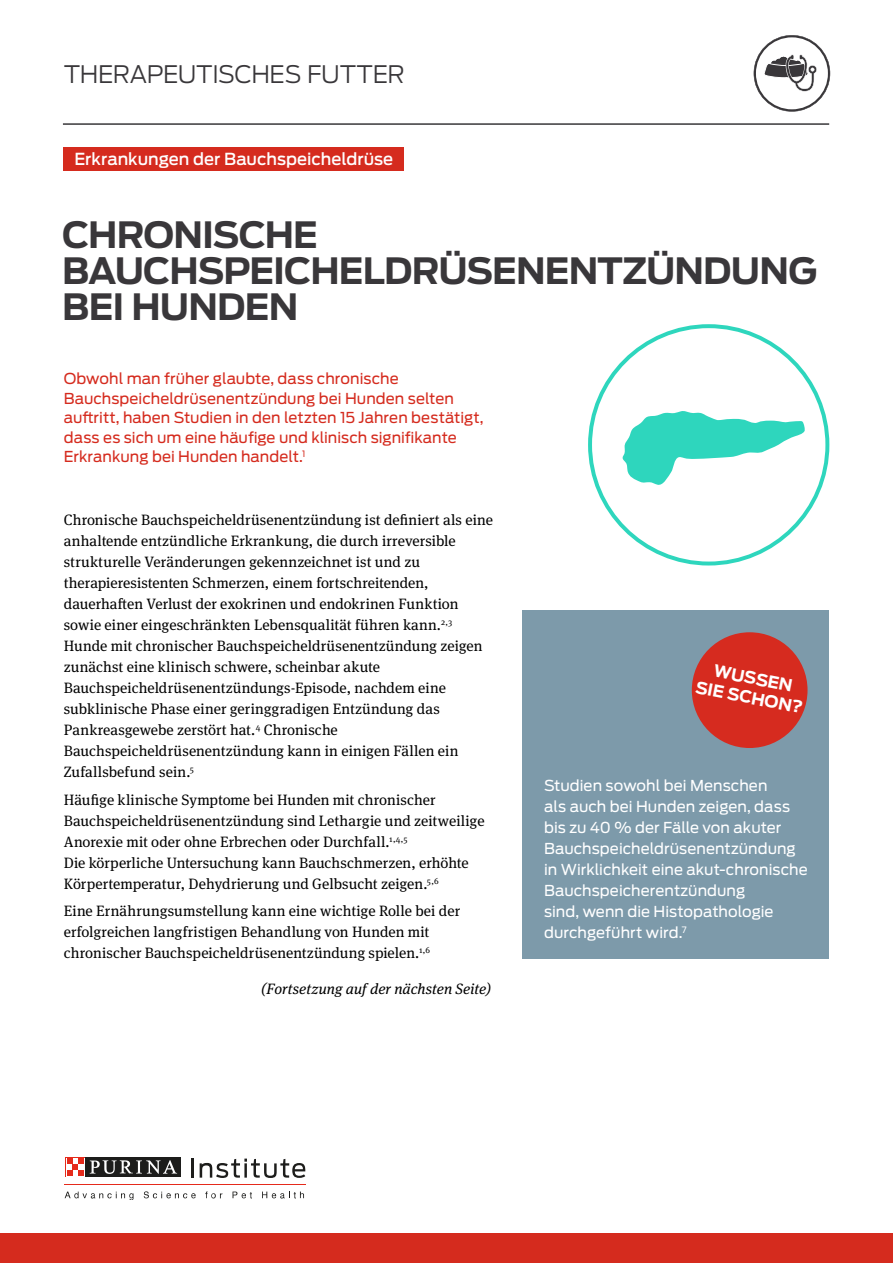
<style>
.page{position:relative;width:893px;height:1263px;background:#fff}
.page>*{position:absolute;margin:0;border:0;box-sizing:border-box;transform-origin:0 0}
.t1{font:700 36px/36px "Antenna";letter-spacing:-.025em;color:#39373a}
.t2{font:300 24px "Antenna";letter-spacing:-.015em;color:#39373a}
.t3{font:500 16.5px "Antenna";color:#fff}
.t4{font:700 16.5px/19.8px "Antenna";color:#fff;text-align:center}
.t5{font:15px/21px "Meta Serif Pro";letter-spacing:.005em;color:#000}
.t6{font:15px/19.5px "Antenna";letter-spacing:.005em;color:#d52b1e}
.t7{font:15px/21px "Antenna";letter-spacing:.005em;color:#fff}
.t8{font:italic 15px "Meta Serif Pro";letter-spacing:.005em;color:#000}
</style>
<div class="page">
<div style="left:0;top:1233px;width:893px;height:30px;background:#d52b1e"></div>
<hr style="left:65px;top:1184px;width:241px;height:1px;background:#e52a1b">
<svg style="left:192px;top:1158px;width:2px;height:19px"></svg>
<svg style="left:200px;top:1158px;width:105px;height:20px"></svg>
<svg style="left:65px;top:1191px;width:68px;height:9px"></svg>
<svg style="left:144px;top:1191px;width:52px;height:7px"></svg>
<svg style="left:205px;top:1191px;width:17px;height:7px"></svg>
<svg style="left:233px;top:1191px;width:19px;height:7px"></svg>
<svg style="left:262px;top:1191px;width:42px;height:7px"></svg>
<div style="left:65px;top:1157px;width:21px;height:20px;background:#1d1d1b"></div>
<svg style="left:65px;top:1157px;width:20px;height:20px"></svg>
<div style="left:86px;top:1157px;width:95px;height:20px;background:#1d1d1b"></div>
<svg style="left:90px;top:1160px;width:87px;height:14px"></svg>
<svg style="left:66px;top:1158px;width:18px;height:18px"></svg>
<svg style="left:67px;top:1158px;width:17px;height:17px"></svg>
<hr style="left:63px;top:123px;width:766px;height:2px;background:#39373a">
<svg style="left:754px;top:35px;width:76px;height:77px"></svg>
<svg style="left:588px;top:324px;width:241px;height:241px"></svg>
<svg style="left:623px;top:410px;width:182px;height:76px"></svg>
<div style="left:64px;top:147px;width:340px;height:24px;background:#d52b1e"></div>
<div style="left:523px;top:610px;width:306px;height:349px;background:#7d9aaa"></div>
<div style="left:692px;top:632px;width:115px;height:116px;background:#d62b1f;border-radius:50%"></div>
<h2 class="t2" style="left:64px;top:58px;width:342px">THERAPEUTISCHES FUTTER</h2>
<p class="t3" style="left:74px;top:148px;width:320px">Erkrankungen der Bauchspeicheldrüse</p>
<h1 class="t1" style="left:62px;top:216px;width:756px">CHRONISCHE<br>BAUCHSPEICHELDRÜSENENTZÜNDUNG<br>BEI HUNDEN</h1>
<p class="t6" style="left:64px;top:369px;width:421px">Obwohl man früher glaubte, dass chronische Bauchspeicheldrüsenentzündung bei Hunden selten auftritt, haben Studien in den letzten 15 Jahren bestätigt, dass es sich um eine häufige und klinisch signifikante Erkrankung bei Hunden handelt.<sup>1</sup></p>
<p class="t5" style="left:64px;top:509px;width:431px">Chronische Bauchspeicheldrüsenentzündung ist definiert als eine anhaltende entzündliche Erkrankung, die durch irreversible strukturelle Veränderungen gekennzeichnet ist und zu therapieresistenten Schmerzen, einem fortschreitenden, dauerhaften Verlust der exokrinen und endokrinen Funktion sowie einer eingeschränkten Lebensqualität führen kann.<sup>2,3<br></sup>Hunde mit chronischer Bauchspeicheldrüsenentzündung zeigen zunächst eine klinisch schwere, scheinbar akute Bauchspeicheldrüsenentzündungs-Episode, nachdem eine subklinische Phase einer geringgradigen Entzündung das Pankreasgewebe zerstört hat.<sup>4</sup> Chronische Bauchspeicheldrüsenentzündung kann in einigen Fällen ein Zufallsbefund sein.<sup>5</sup></p>
<p class="t5" style="left:64px;top:788px;width:422px">Häufige klinische Symptome bei Hunden mit chronischer Bauchspeicheldrüsenentzündung sind Lethargie und zeitweilige Anorexie mit oder ohne Erbrechen oder Durchfall.<sup>1,4,5<br></sup>Die körperliche Untersuchung kann Bauchschmerzen, erhöhte Körpertemperatur, Dehydrierung und Gelbsucht zeigen.<sup>5,6</sup></p>
<p class="t5" style="left:64px;top:900px;width:398px">Eine Ernährungsumstellung kann eine wichtige Rolle bei der erfolgreichen langfristigen Behandlung von Hunden mit chronischer Bauchspeicheldrüsenentzündung spielen.<sup>1,6</sup></p>
<p class="t8" style="left:261px;top:978px;width:231px">(Fortsetzung auf der nächsten Seite)</p>
<p class="t4" style="left:702px;top:658px;width:110px;rotate:11deg">WUSSEN<br>SIE SCHON?</p>
<p class="t7" style="left:544px;top:774px;width:265px">Studien sowohl bei Menschen<br>als auch bei Hunden zeigen, dass bis zu 40 % der Fälle von akuter<br>Bauchspeicheldrüsenentzündung in Wirklichkeit eine akut-chronische<br>Bauchspeicherentzündung<br>sind, wenn die Histopathologie durchgeführt wird.<sup>7</sup></p>
</div>
